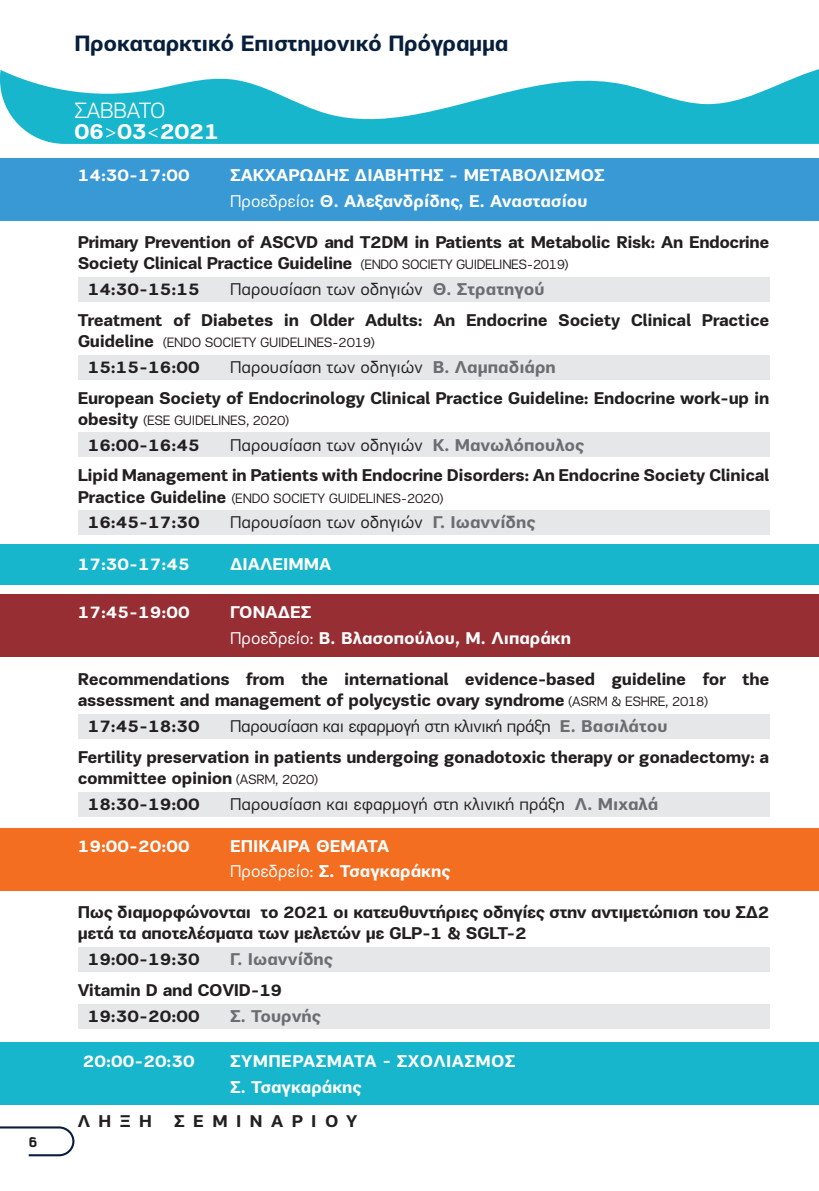
<style>
.page{position:relative;width:819px;height:1191px;background:#fff}
.page>*{position:absolute;margin:0;border:0;box-sizing:border-box;transform-origin:0 0}
.t1{font:700 22.75px "PF Encore Sans Pro";letter-spacing:-.015em;color:#071f3b}
.t2{font:700 22.75px "PF Encore Sans Pro";letter-spacing:-.015em;color:#fff}
.t3{font:300 22.75px "PF Encore Sans Pro";letter-spacing:-.015em;color:#fff}
.t4{font:700 17.5px/31px "PF Encore Sans Pro";letter-spacing:-.02em;color:#231f20}
.t5{font:700 17.5px/25.9px "PF Encore Sans Pro";color:#fff}
.t6{font:17.5px "PF Encore Sans Pro";color:#231f20}
.t7{font:700 17.5px "PF Encore Sans Pro";color:#6c6d70}
.t8{font:700 17.5px "PF Encore Sans Pro";letter-spacing:.48em;color:#231f20}
.t9{font:700 17.5px "Kautiva Pro";color:#231f20}
.t10{font:14px "PF Encore Sans Pro";letter-spacing:-.02em;color:#231f20}
.s1{font-weight:300}
.s2{font-weight:400}
.s3{font-weight:400;font-size:14px}
.s4{color:#6c6d70}
.s5{font-weight:700;font-size:17.5px}
.s6{font-weight:700;color:#6c6d70}
</style>
<div class="page">
<div style="left:15px;top:121px;width:804px;height:23px;background:#18b6cc"></div>
<div style="left:0;top:158px;width:819px;height:62px;background:#3999d4"></div>
<div style="left:0;top:594px;width:819px;height:62px;background:#962e33"></div>
<div style="left:0;top:828px;width:819px;height:62px;background:#f36e21"></div>
<div style="left:0;top:544px;width:819px;height:40px;background:#18b6cc"></div>
<div style="left:0;top:1042px;width:819px;height:62px;background:#18b6cc"></div>
<svg style="left:0;top:69px;width:819px;height:52px;fill:#18b6cc"></svg>
<div style="left:78px;top:277px;width:691px;height:24px;background:#e6e7e9"></div>
<div style="left:78px;top:354px;width:691px;height:25px;background:#e6e7e9"></div>
<div style="left:78px;top:432px;width:691px;height:25px;background:#e6e7e9"></div>
<div style="left:78px;top:510px;width:691px;height:25px;background:#e6e7e9"></div>
<div style="left:78px;top:714px;width:691px;height:25px;background:#e6e7e9"></div>
<div style="left:78px;top:792px;width:691px;height:25px;background:#e6e7e9"></div>
<div style="left:78px;top:947px;width:691px;height:25px;background:#e6e7e9"></div>
<div style="left:78px;top:1004px;width:691px;height:25px;background:#e6e7e9"></div>
<svg style="left:0;top:1126px;width:75px;height:31px"></svg>
<p class="t9" style="left:29px;top:1131px;width:10px">6</p>
<h1 class="t1" style="left:74px;top:29px;width:435px">Προκαταρκτικό Επιστημονικό Πρόγραμμα</h1>
<h1 class="t3" style="left:74px;top:97px;width:93px">ΣΑΒΒΑΤΟ</h1>
<h1 class="t2" style="left:74px;top:117px;width:146px">06<span class="s1">&gt;</span>03<span class="s1">&lt;</span>2021</h1>
<p class="t5" style="left:78px;top:162px;width:113px">14:30-17:00</p>
<p class="t5" style="left:230px;top:162px;width:376px">ΣΑΚΧΑΡΩΔΗΣ ΔΙΑΒΗΤΗΣ - ΜΕΤΑΒΟΛΙΣΜΟΣ<br><span class="s2">Προεδρείο</span>: Θ. Αλεξανδρίδης, Ε. Αναστασίου</p>
<p class="t4" style="left:78px;top:231px;width:693px;line-height:21px">Primary Prevention of ASCVD and T2DM in Patients at Metabolic Risk: An Endocrine<br>Society Clinical Practice Guideline <span class="s3">(ENDO SOCIETY GUIDELINES-2019)</span></p>
<p class="t4" style="left:88px;top:273px;width:113px">14:30-15:15</p>
<p class="t4" style="left:78px;top:273px;width:693px;text-indent:152px"><span class="s2">Παρουσίαση των οδηγιών</span> <span class="s4">Θ. Στρατηγού<br></span>Treatment of Diabetes in Older Adults: An Endocrine Society Clinical Practice</p>
<p class="t10" style="left:78px;top:334px;width:299px"><span class="s5">Guideline</span> (ENDO SOCIETY GUIDELINES-2019)</p>
<p class="t4" style="left:88px;top:351px;width:113px">15:15-16:00</p>
<p class="t4" style="left:78px;top:351px;width:693px;text-indent:152px"><span class="s2">Παρουσίαση των οδηγιών</span> <span class="s4">Β. Λαμπαδιάρη<br></span>European Society of Endocrinology Clinical Practice Guideline: Endocrine work-up in</p>
<p class="t10" style="left:78px;top:412px;width:213px"><span class="s5">obesity</span> (ESE GUIDELINES, 2020)</p>
<p class="t4" style="left:88px;top:429px;width:113px">16:00-16:45</p>
<p class="t4" style="left:78px;top:429px;width:693px;text-indent:152px"><span class="s2">Παρουσίαση των οδηγιών</span> <span class="s4">Κ. Μανωλόπουλος<br></span>Lipid Management in Patients with Endocrine Disorders: An Endocrine Society Clinical</p>
<p class="t10" style="left:78px;top:489px;width:367px"><span class="s5">Practice Guideline</span> (ENDO SOCIETY GUIDELINES-2020)</p>
<p class="t4" style="left:88px;top:507px;width:113px">16:45-17:30</p>
<p class="t6" style="left:230px;top:512px;width:307px">Παρουσίαση των οδηγιών <span class="s6">Γ. Ιωαννίδης</span></p>
<p class="t5" style="left:78px;top:551px;width:113px">17:30-17:45</p>
<p class="t5" style="left:230px;top:551px;width:103px">ΔΙΑΛΕΙMΜΑ</p>
<p class="t5" style="left:78px;top:599px;width:113px">17:45-19:00</p>
<p class="t5" style="left:230px;top:599px;width:342px">ΓΟΝΑΔΕΣ<br><span class="s2">Προεδρείο:</span> Β. Βλασοπούλου, Μ. Λιπαράκη</p>
<p class="t4" style="left:78px;top:669px;width:693px;line-height:21px">Recommendations from the international evidence-based guideline for the assessment and management of polycystic ovary syndrome <span class="s3">(ASRM &amp; ESHRE, 2018)</span></p>
<p class="t4" style="left:88px;top:711px;width:113px">17:45-18:30</p>
<p class="t4" style="left:78px;top:711px;width:693px;text-indent:152px"><span class="s2">Παρουσίαση και εφαρμογή στη κλινική πράξη</span> <span class="s4">Ε. Βασιλάτου<br></span>Fertility preservation in patients undergoing gonadotoxic therapy or gonadectomy: a</p>
<p class="t4" style="left:88px;top:765px;width:232px;line-height:25.9px;text-indent:-10px">committee opinion <span class="s3">(ASRM, 2020)<br></span>18:30-19:00</p>
<p class="t6" style="left:230px;top:794px;width:429px">Παρουσίαση και εφαρμογή στη κλινική πράξη <span class="s6">Λ. Μιχαλά</span></p>
<p class="t5" style="left:78px;top:833px;width:113px">19:00-20:00</p>
<p class="t5" style="left:230px;top:833px;width:222px">ΕΠΙΚΑΙΡΑ ΘΕΜΑΤΑ<br><span class="s2">Προεδρείο:</span> Σ. Τσαγκαράκης</p>
<p class="t4" style="left:78px;top:902px;width:693px;line-height:21px">Πως διαμορφώνονται το 2021 οι κατευθυντήριες οδηγίες στην αντιμετώπιση του ΣΔ2 μετά τα αποτελέσματα των μελετών με GLP-1 &amp; SGLT-2</p>
<p class="t4" style="left:88px;top:944px;width:113px">19:00-19:30</p>
<p class="t7" style="left:230px;top:948px;width:104px">Γ. Ιωαννίδης</p>
<p class="t4" style="left:88px;top:977px;width:196px;line-height:25.9px;text-indent:-10px">Vitamin D and COVID-19<br>19:30-20:00</p>
<p class="t7" style="left:230px;top:1005px;width:92px">Σ. Τουρνής</p>
<p class="t5" style="left:83px;top:1048px;width:113px">20:00-20:30</p>
<p class="t5" style="left:230px;top:1048px;width:287px">ΣΥΜΠΕΡΆΣΜΑΤΑ - ΣΧΟΛΙΑΣΜΌΣ<br>Σ. Τσαγκαράκης</p>
<p class="t4" style="left:78px;top:1105px;width:76px">ΛΗΞΗ</p>
<p class="t8" style="left:174px;top:1110px;width:185px">ΣΕΜΙΝΑΡΙΟΥ</p>
</div>
